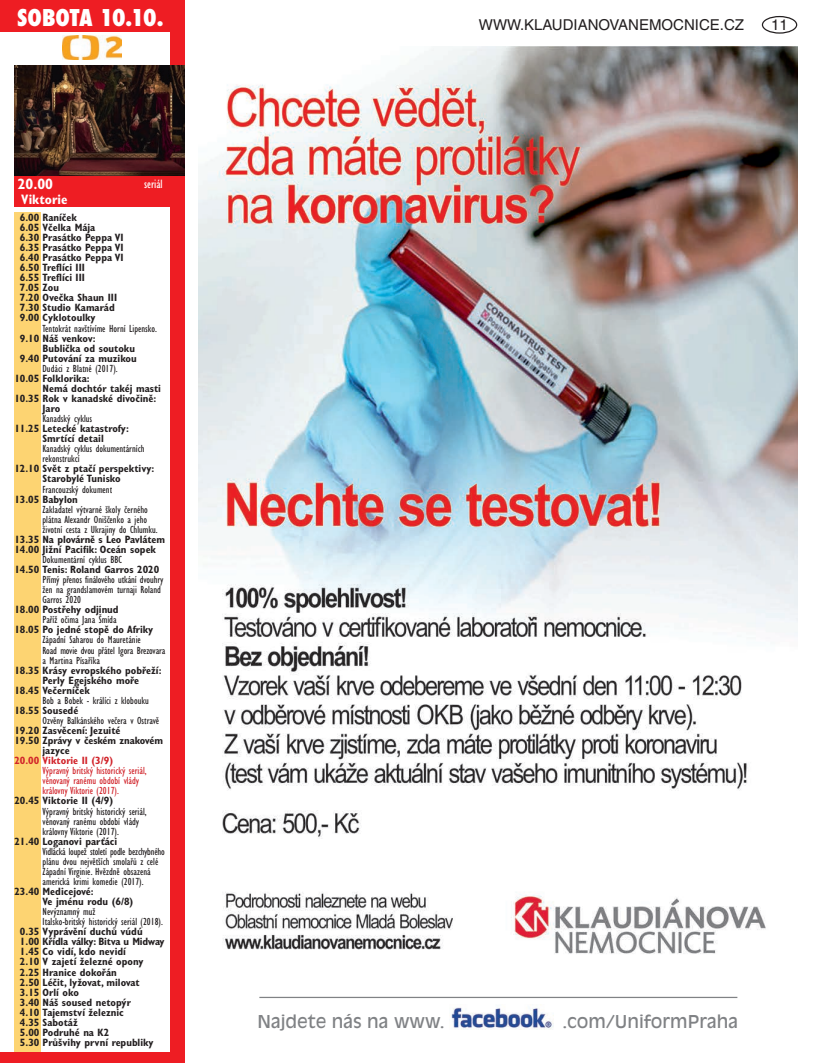
<style>
.page{position:relative;width:815px;height:1063px;background:#fff}
.page>*{position:absolute;margin:0;border:0;box-sizing:border-box;transform-origin:0 0}
.t1{font:800 condensed 22.5px "Futura";letter-spacing:-.005em;color:#fff}
.t2{font:17.5px "Antique Olive CE";color:#808285}
.t3{font:15px "Helvetica CE";color:#231f20}
.t4{font:700 condensed 15px "Gill Sans CE";color:#fff}
.t5{font:700 condensed 13.75px "Gill Sans CE";color:#fff}
.t6{font:condensed 12.5px "Gill Sans CE";color:#fff}
.t7{font:700 condensed 10.62px/10px "Gill Sans CE";color:#231f20}
.t8{font:condensed 10.62px/10px "Gill Sans CE";color:#231f20}
.t9{font:condensed 10.62px/10px "Gill Sans CE";color:#d1232a}
.t10{font:700 condensed 10.62px "Gill Sans CE";color:#d1232a}
</style>
<div class="page">
<div style="left:762px;top:16px;width:35px;height:18px;border:1px solid #231f20;border-radius:50%"></div>
<img style="left:451px;top:1007px;width:103px;height:23px">
<img style="left:198px;top:46px;width:599px;height:908px">
<div style="left:0;top:0;width:184px;height:32px;background:#ee1d23"></div>
<div style="left:14px;top:175px;width:167px;height:32px;background:#ee1d23"></div>
<img style="left:63px;top:35px;width:58px;height:24px">
<div style="left:170px;top:0;width:14px;height:1063px;background:#ee1d23"></div>
<div style="left:0;top:1052px;width:184px;height:11px;background:#ee1d23"></div>
<div style="left:14px;top:213px;width:27px;height:839px;background:#fdd472"></div>
<img style="left:14px;top:66px;width:170px;height:109px">
<hr style="left:259px;top:997px;width:478px;height:1px;background:#808285">
<h1 class="t1" style="left:17px;top:2px;width:148px">SOBOTA 10.10.</h1>
<h3 class="t4" style="left:18px;top:175px;width:37px">20.00</h3>
<p class="t5" style="left:21px;top:191px;width:48px">Viktorie</p>
<p class="t6" style="left:144px;top:176px;width:20px">seriál</p>
<p class="t7" style="left:20px;top:212px;width:105px">6.00 Raníček<br>6.05 Včelka Mája<br>6.30 Prasátko Peppa VI<br>6.35 Prasátko Peppa VI<br>6.40 Prasátko Peppa VI<br>6.50 Treflíci III<br>6.55 Treflíci III<br>7.05 Zou<br>7.20 Ovečka Shaun III<br>7.30 Studio Kamarád<br>9.00 Cyklotoulky</p>
<p class="t8" style="left:43px;top:323px;width:116px">Tentokrát navštívíme Horní Lipensko.</p>
<p class="t7" style="left:20px;top:333px;width:77px">9.10 Náš venkov:</p>
<p class="t7" style="left:43px;top:343px;width:94px">Bublička od soutoku</p>
<p class="t7" style="left:20px;top:353px;width:118px">9.40 Putování za muzikou</p>
<p class="t8" style="left:43px;top:363px;width:77px">Dudáci z Blatné (2017).</p>
<p class="t7" style="left:14px;top:373px;width:77px">10.05 Folklorika:</p>
<p class="t7" style="left:43px;top:383px;width:120px">Nemá dochtór takéj masti</p>
<p class="t7" style="left:14px;top:393px;width:143px">10.35 Rok v kanadské divočině:</p>
<p class="t7" style="left:43px;top:403px;width:19px">Jaro</p>
<p class="t8" style="left:43px;top:414px;width:51px">Kanadský cyklus</p>
<p class="t7" style="left:14px;top:424px;width:116px;text-align:center">11.25 Letecké katastrofy:<br>Smrtící detail</p>
<p class="t8" style="left:43px;top:444px;width:103px">Kanadský cyklus dokumentárních rekonstrukcí</p>
<p class="t7" style="left:14px;top:464px;width:142px;text-align:center">12.10 Svět z ptačí perspektivy:<br>Starobylé Tunisko</p>
<p class="t8" style="left:43px;top:484px;width:71px">Francouzský dokument</p>
<p class="t7" style="left:14px;top:494px;width:65px">13.05 Babylon</p>
<p class="t8" style="left:43px;top:504px;width:117px">Zakladatel výtvarné školy černého plátna Alexandr Oniščenko a jeho životní cesta z Ukrajiny do Chlumku.</p>
<p class="t7" style="left:14px;top:534px;width:152px">13.35 Na plovárně s Leo Pavlátem<br>14.00 Jižní Pacifik: Oceán sopek</p>
<p class="t8" style="left:43px;top:554px;width:81px">Dokumentární cyklus BBC</p>
<p class="t7" style="left:14px;top:564px;width:147px">14.50 Tenis: Roland Garros 2020</p>
<p class="t8" style="left:43px;top:575px;width:122px">Přímý přenos finálového utkání dvouhry žen na grandslamovém turnaji Roland<br>Garros 2020</p>
<p class="t7" style="left:14px;top:605px;width:106px">18.00 Postřehy odjinud</p>
<p class="t8" style="left:43px;top:615px;width:76px">Paříž očima Jana Šmída</p>
<p class="t7" style="left:14px;top:625px;width:141px">18.05 Po jedné stopě do Afriky</p>
<p class="t8" style="left:43px;top:635px;width:124px">Západní Saharou do Mauretánie<br>Road movie dvou přátel Igora Brezovara a Martina Písaříka</p>
<p class="t7" style="left:14px;top:665px;width:149px">18.35 Krásy evropského pobřeží:</p>
<p class="t7" style="left:43px;top:675px;width:98px">Perly Egejského moře</p>
<p class="t7" style="left:14px;top:685px;width:77px">18.45 Večerníček</p>
<p class="t8" style="left:43px;top:695px;width:108px">Bob a Bobek - králíci z klobouku</p>
<p class="t7" style="left:14px;top:705px;width:66px">18.55 Sousedé</p>
<p class="t8" style="left:43px;top:715px;width:118px">Ozvěny Balkánského večera v Ostravě</p>
<p class="t7" style="left:14px;top:725px;width:108px">19.20 Zasvěcení: Jezuité</p>
<p class="t7" style="left:14px;top:736px;width:150px">19.50 Zprávy v českém znakovém</p>
<p class="t7" style="left:43px;top:746px;width:29px">jazyce</p>
<p class="t10" style="left:14px;top:754px;width:100px">20.00 Viktorie II (3/9)</p>
<p class="t9" style="left:43px;top:766px;width:106px">Výpravný britský historický seriál, věnovaný ranému období vlády královny Viktorie (2017).</p>
<p class="t7" style="left:14px;top:796px;width:100px">20.45 Viktorie II (4/9)</p>
<p class="t8" style="left:43px;top:806px;width:106px">Výpravný britský historický seriál, věnovaný ranému období vlády královny Viktorie (2017).</p>
<p class="t7" style="left:14px;top:836px;width:104px">21.40 Loganovi parťáci</p>
<p class="t8" style="left:43px;top:846px;width:124px">Vidlácká loupež století podle bezchybného plánu dvou největších smolařů z celé Západní Virginie. Hvězdně obsazená americká krimi komedie (2017).</p>
<p class="t7" style="left:43px;top:886px;width:92px;text-indent:-28px">23.40 Medicejové:<br>Ve jménu rodu (6/8)</p>
<p class="t8" style="left:43px;top:907px;width:122px">Nevýznamný muž<br>Italsko-britský historický seriál (2018).</p>
<p class="t7" style="left:20px;top:927px;width:146px">0.35 Vyprávění duchů vúdú<br>1.00 Křídla války: Bitva u Midway<br>1.45 Co vidí, kdo nevidí<br>2.10 V zajetí železné opony<br>2.25 Hranice dokořán<br>2.50 Léčit, lyžovat, milovat<br>3.15 Orlí oko<br>3.40 Náš soused netopýr<br>4.10 Tajemství železnic<br>4.35 Sabotáž<br>5.00 Podruhé na K2<br>5.30 Průšvihy první republiky</p>
<h3 class="t3" style="left:479px;top:16px;width:267px">WWW.KLAUDIANOVANEMOCNICE.CZ</h3>
<h3 class="t3" style="left:771px;top:16px;width:18px">11</h3>
<h2 class="t2" style="left:257px;top:1012px;width:189px">Najdete nás na www.</h2>
<h2 class="t2" style="left:562px;top:1012px;width:177px">.com/UniformPraha</h2>
</div>
